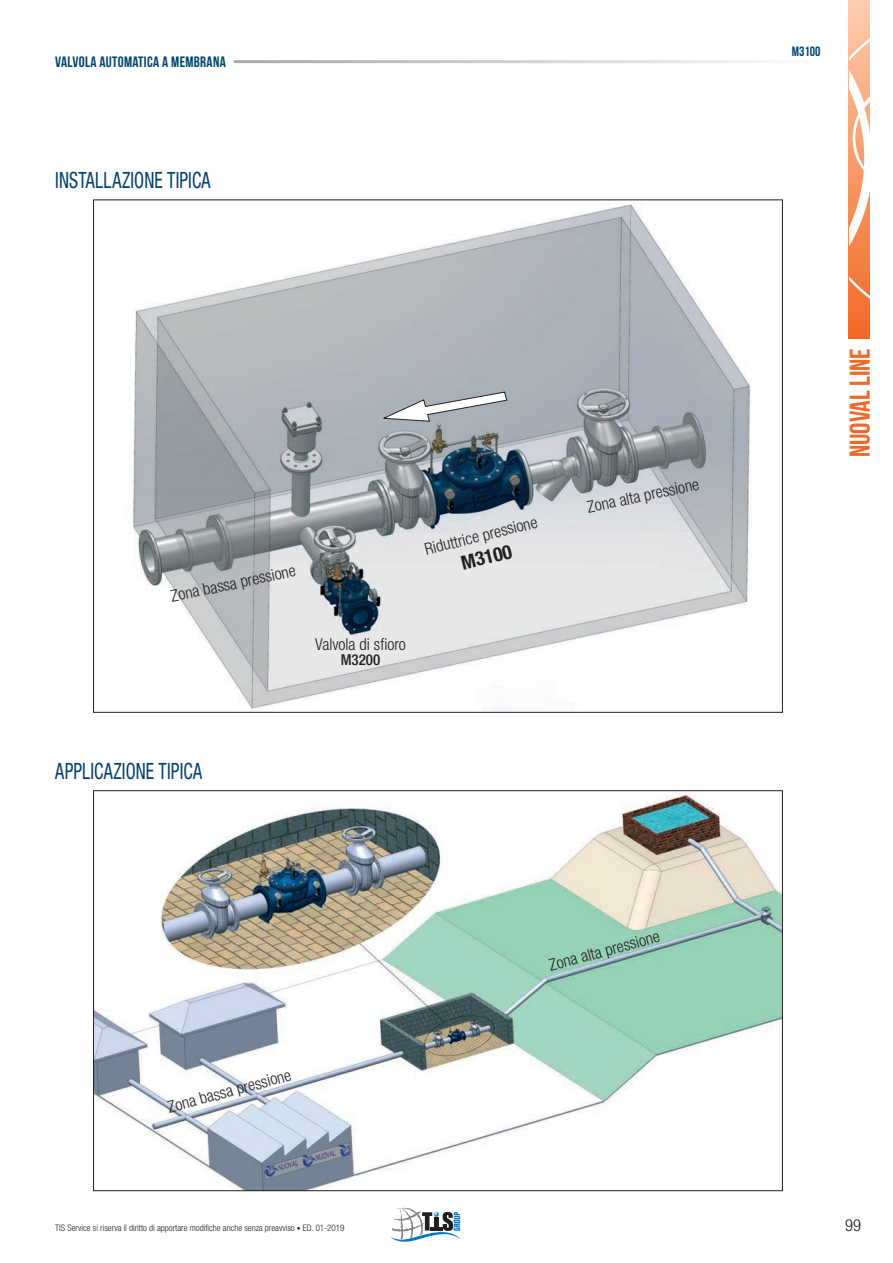
<style>
.page{position:relative;width:893px;height:1263px;background:#fff}
.page>*{position:absolute;margin:0;border:0;box-sizing:border-box;transform-origin:0 0}
.t1{font:700 28.5px "Bebas Neue";color:#f26828}
.t2{font:condensed 22.5px "Helvetica Neue";letter-spacing:.01em;color:#00426e;scale:.8 1}
.t3{font:700 condensed 19.5px "Helvetica Neue";color:#231f20}
.t4{font:300 condensed 16.5px "Helvetica Neue";color:#231f20}
.t5{font:15px "Bebas Neue";letter-spacing:.02em;color:#00426e}
.t6{font:500 condensed 15px "Helvetica Neue";color:#231f20}
.t7{font:13.5px "Bebas Neue";color:#00426e}
.t8{font:300 condensed 9px "Helvetica Neue";color:#231f20}
.s1{font-size:7.5px}
</style>
<div class="page">
<svg style="left:848px;top:0;width:22px;height:338px"></svg>
<svg style="left:849px;top:6px;width:21px;height:325px"></svg>
<svg style="left:390px;top:1208px;width:71px;height:34px"></svg>
<img style="left:132px;top:204px;width:619px;height:505px">
<img style="left:95px;top:792px;width:686px;height:397px">
<svg style="left:383px;top:391px;width:125px;height:31px"></svg>
<p class="t5" style="left:55px;top:54px;width:172px">VALVOLA AUTOMATICA A MEMBRANA</p>
<h2 class="t2" style="left:55px;top:167px;width:196px">INSTALLAZIONE TIPICA</h2>
<p class="t4" style="left:169px;top:587px;width:129px;rotate:-12deg">Zona bassa pressione</p>
<p class="t4" style="left:315px;top:634px;width:92px">Valvola di sfioro</p>
<p class="t6" style="left:341px;top:650px;width:41px">M3200</p>
<p class="t4" style="left:423px;top:540px;width:117px;rotate:-14deg">Riduttrice pressione</p>
<p class="t3" style="left:458px;top:552px;width:53px;rotate:-14deg">M3100</p>
<h2 class="t2" style="left:55px;top:758px;width:185px">APPLICAZIONE TIPICA</h2>
<p class="t4" style="left:585px;top:498px;width:116px;rotate:-12deg">Zona alta pressione</p>
<p class="t4" style="left:165px;top:1098px;width:129px;rotate:-15deg">Zona bassa pressione</p>
<p class="t8" style="left:55px;top:1222px;width:291px">TIS Service si riserva il diritto di apportare modifiche anche senza preavviso <span class="s1">•</span> ED. 01-2019</p>
<p class="t4" style="left:547px;top:956px;width:116px;rotate:-15deg">Zona alta pressione</p>
<p class="t7" style="left:792px;top:44px;width:30px">M3100</p>
<h1 class="t1" style="left:844px;top:457px;width:110px;rotate:-90deg">NUOVAL LINE</h1>
<p class="t4" style="left:845px;top:1215px;width:17px">99</p>
</div>
